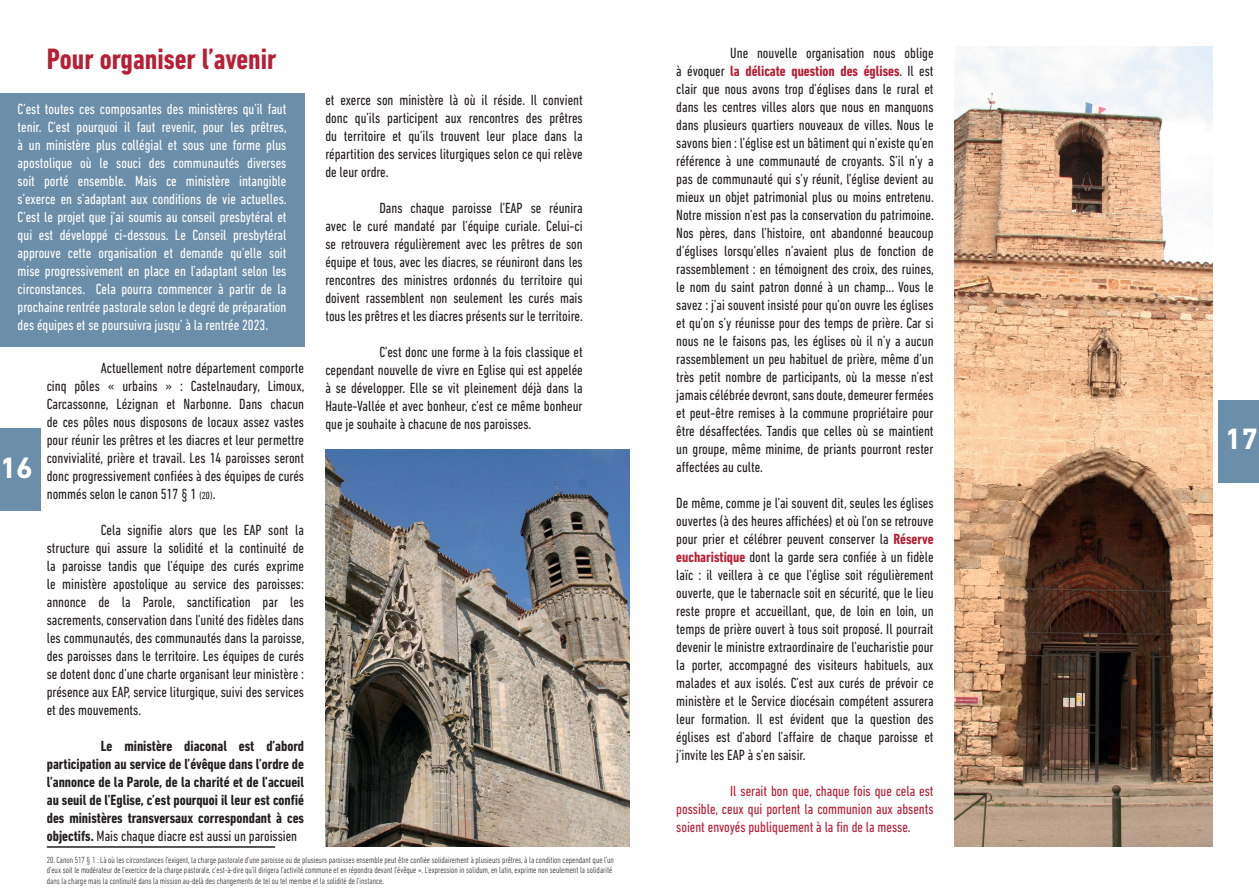
<style>
.page{position:relative;width:1259px;height:893px;background:#fff}
.page>*{position:absolute;margin:0;border:0;box-sizing:border-box;transform-origin:0 0}
.t1{font:700 condensed 30px "DIN Next LT Pro";color:#b71f34}
.t2{font:700 30px "DIN Next LT Pro";color:#fff}
.t3{font:condensed 15px/18px "DIN Next LT Pro";color:#231f20;text-align:justify}
.t4{font:condensed 15px/18px "DIN Next LT Pro";color:#fff;text-align:justify}
.t5{font:700 condensed 15px/18px "DIN Next LT Pro";color:#231f20;text-align:justify}
.t6{font:condensed 15px/18px "DIN Next LT Pro";color:#b71f34;text-align:justify}
.t7{font:300 condensed 9px/10.8px "DIN Next LT Pro";color:#231f20}
.s1{font-size:10.5px}
.s2{font-weight:400}
.s3{font-weight:700;color:#b71f34}
</style>
<div class="page">
<div style="left:0;top:94px;width:304px;height:253px;background:#6b8faa"></div>
<div style="left:1218px;top:400px;width:41px;height:83px;background:#6b8faa"></div>
<div style="left:0;top:428px;width:40px;height:83px;background:#6b8faa"></div>
<img style="left:955px;top:47px;width:257px;height:799px">
<img style="left:325px;top:449px;width:304px;height:397px">
<hr style="left:47px;top:846px;width:228px;height:2px;background:#231f20">
<p class="t1" style="left:47px;top:42px;width:231px">Pour organiser l’avenir</p>
<p class="t4" style="left:18px;top:100px;width:270px">C’est toutes ces composantes des ministères qu’il faut tenir. C’est pourquoi il faut revenir, pour les prêtres, à un ministère plus collégial et sous une forme plus apostolique où le souci des communautés diverses soit porté ensemble. Mais ce ministère intangible s’exerce en s’adaptant aux conditions de vie actuelles.<br>C’est le projet que j’ai soumis au conseil presbytéral et qui est développé ci-dessous. Le Conseil presbytéral approuve cette organisation et demande qu’elle soit mise progressivement en place en l’adaptant selon les circonstances. Cela pourra commencer à partir de la prochaine rentrée pastorale selon le degré de préparation des équipes et se poursuivra jusqu’ à la rentrée 2023.</p>
<p class="t3" style="left:47px;top:358px;width:259px;text-indent:54px">Actuellement notre département comporte cinq pôles « urbains » : Castelnaudary, Limoux, Carcassonne, Lézignan et Narbonne. Dans chacun de ces pôles nous disposons de locaux assez vastes pour réunir les prêtres et les diacres et leur permettre convivialité, prière et travail. Les 14 paroisses seront donc progressivement confiées à des équipes de curés nommés selon le canon 517 § 1 <span class="s1">(20)</span>.</p>
<p class="t3" style="left:47px;top:520px;width:259px;text-indent:54px">Cela signifie alors que les EAP sont la structure qui assure la solidité et la continuité de la paroisse tandis que l’équipe des curés exprime le ministère apostolique au service des paroisses: annonce de la Parole, sanctification par les sacrements, conservation dans l’unité des fidèles dans les communautés, des communautés dans la paroisse, des paroisses dans le territoire. Les équipes de curés se dotent donc d’une charte organisant leur ministère : présence aux EAP, service liturgique, suivi des services et des mouvements.</p>
<p class="t5" style="left:47px;top:737px;width:259px;text-indent:54px">Le ministère diaconal est d’abord participation au service de l’évêque dans l’ordre de l’annonce de la Parole, de la charité et de l’accueil au seuil de l’Eglise, c’est pourquoi il leur est confié des ministères transversaux correspondant à ces objectifs. <span class="s2">Mais chaque diacre est aussi un paroissien</span></p>
<p class="t2" style="left:-1px;top:450px;width:35px">16</p>
<p class="t3" style="left:325px;top:91px;width:259px">et exerce son ministère là où il réside. Il convient donc qu’ils participent aux rencontres des prêtres du territoire et qu’ils trouvent leur place dans la répartition des services liturgiques selon ce qui relève de leur ordre.</p>
<p class="t3" style="left:325px;top:199px;width:259px;text-indent:54px">Dans chaque paroisse l’EAP se réunira avec le curé mandaté par l’équipe curiale. Celui-ci se retrouvera régulièrement avec les prêtres de son équipe et tous, avec les diacres, se réuniront dans les rencontres des ministres ordonnés du territoire qui doivent rassemblent non seulement les curés mais tous les prêtres et les diacres présents sur le territoire.</p>
<p class="t3" style="left:325px;top:343px;width:259px;text-indent:54px">C’est donc une forme à la fois classique et cependant nouvelle de vivre en Eglise qui est appelée à se développer. Elle se vit pleinement déjà dans la Haute-Vallée et avec bonheur, c’est ce même bonheur que je souhaite à chacune de nos paroisses.</p>
<p class="t7" style="left:47px;top:854px;width:568px">20. Canon 517 § 1 : Là où les circonstances l’exigent, la charge pastorale d’une paroisse ou de plusieurs paroisses ensemble peut être confiée solidairement à plusieurs prêtres, à la condition cependant que l’un d’eux soit le modérateur de l’exercice de la charge pastorale, c’est-à-dire qu’il dirigera l’activité commune et en répondra devant l’évêque ». L’expression in solidum, en latin, exprime non seulement la solidarité dans la charge mais la continuité dans la mission au-delà des changements de tel ou tel membre et la solidité de l’instance.</p>
<p class="t3" style="left:676px;top:44px;width:259px;text-indent:54px">Une nouvelle organisation nous oblige à évoquer <span class="s3">la délicate question des églises</span>. Il est clair que nous avons trop d’églises dans le rural et dans les centres villes alors que nous en manquons dans plusieurs quartiers nouveaux de villes. Nous le savons bien : l’église est un bâtiment qui n’existe qu’en référence à une communauté de croyants. S’il n’y a pas de communauté qui s’y réunit, l’église devient au mieux un objet patrimonial plus ou moins entretenu.<br>Notre mission n’est pas la conservation du patrimoine.<br>Nos pères, dans l’histoire, ont abandonné beaucoup d’églises lorsqu’elles n’avaient plus de fonction de rassemblement : en témoignent des croix, des ruines, le nom du saint patron donné à un champ... Vous le savez : j’ai souvent insisté pour qu’on ouvre les églises et qu’on s’y réunisse pour des temps de prière. Car si nous ne le faisons pas, les églises où il n’y a aucun rassemblement un peu habituel de prière, même d’un très petit nombre de participants, où la messe n’est jamais célébrée devront, sans doute, demeurer fermées et peut-être remises à la commune propriétaire pour être désaffectées. Tandis que celles où se maintient un groupe, même minime, de priants pourront rester affectées au culte.</p>
<p class="t3" style="left:676px;top:494px;width:259px">De même, comme je l’ai souvent dit, seules les églises ouvertes (à des heures affichées) et où l’on se retrouve pour prier et célébrer peuvent conserver la <span class="s3">Réserve eucharistique</span> dont la garde sera confiée à un fidèle laïc : il veillera à ce que l’église soit régulièrement ouverte, que le tabernacle soit en sécurité, que le lieu reste propre et accueillant, que, de loin en loin, un temps de prière ouvert à tous soit proposé. Il pourrait devenir le ministre extraordinaire de l’eucharistie pour la porter, accompagné des visiteurs habituels, aux malades et aux isolés. C’est aux curés de prévoir ce ministère et le Service diocésain compétent assurera leur formation. Il est évident que la question des églises est d’abord l’affaire de chaque paroisse et j’invite les EAP à s’en saisir.</p>
<p class="t6" style="left:676px;top:782px;width:259px;text-indent:54px">Il serait bon que, chaque fois que cela est possible, ceux qui portent la communion aux absents soient envoyés publiquement à la fin de la messe.</p>
<p class="t2" style="left:1225px;top:422px;width:35px">17</p>
</div>
